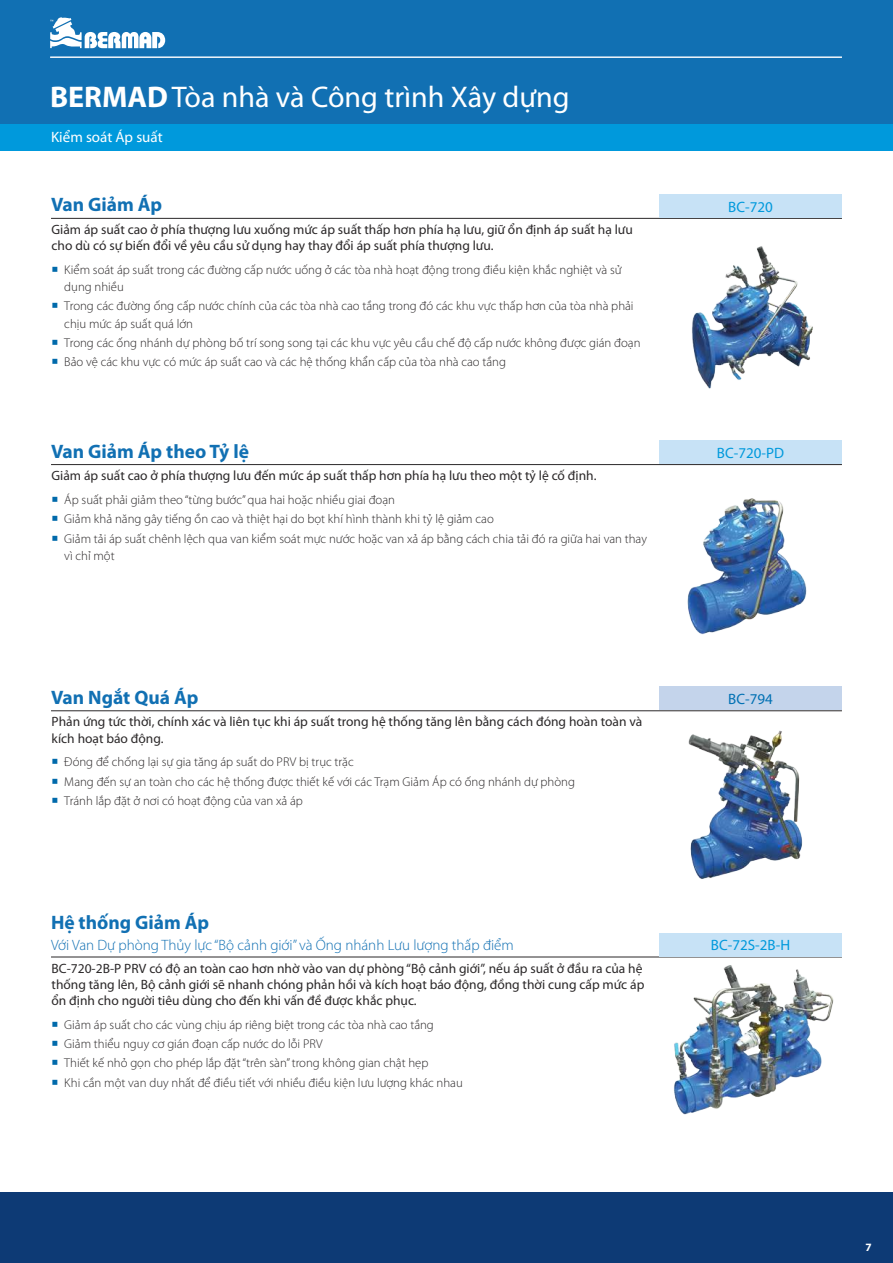
<style>
.page{position:relative;width:893px;height:1263px;background:#fff}
.page>*{position:absolute;margin:0;border:0;box-sizing:border-box;transform-origin:0 0}
.t1{font:30px "Myriad Pro";color:#fff}
.t2{font:700 19.5px "Myriad Pro";color:#1170b3}
.t3{font:300 15px "Myriad Pro";color:#1170b3}
.t4{font:15px "Myriad Pro";color:#0099dc}
.t5{font:15px "Myriad Pro";color:#fff}
.t6{font:15px "Myriad Pro";color:#0070b3}
.t7{font:13.5px/16.2px "Myriad Pro";color:#2b2829}
.t8{font:300 12.75px/19.4px "Myriad Pro";color:#2b2829}
.t9{font:700 11.25px "Myriad Pro";color:#fff}
.s1{font-weight:700}
</style>
<div class="page">
<div style="left:0;top:0;width:893px;height:125px;background:#1170b3"></div>
<div style="left:0;top:125px;width:893px;height:26px;background:#0099dc"></div>
<div style="left:0;top:1234px;width:893px;height:29px;background:#0d3a75"></div>
<div style="left:0;top:1193px;width:893px;height:42px;background:#0d3a75"></div>
<hr style="left:50px;top:57px;width:792px;height:1px;background:#fff">
<svg style="left:50px;top:17px;width:115px;height:31px"></svg>
<img style="left:692px;top:246px;width:121px;height:143px">
<hr style="left:51px;top:218px;width:791px;height:1px;background:#2b2829">
<div style="left:659px;top:194px;width:183px;height:24px;background:#c7e2f6"></div>
<img style="left:687px;top:498px;width:120px;height:137px">
<hr style="left:51px;top:464px;width:791px;height:1px;background:#2b2829">
<div style="left:659px;top:440px;width:183px;height:24px;background:#c7e2f6"></div>
<img style="left:674px;top:965px;width:160px;height:150px">
<hr style="left:51px;top:957px;width:791px;height:1px;background:#2b2829">
<div style="left:659px;top:933px;width:183px;height:23px;background:#c7e2f6"></div>
<img style="left:688px;top:730px;width:115px;height:149px">
<hr style="left:51px;top:710px;width:791px;height:1px;background:#2b2829">
<div style="left:659px;top:687px;width:183px;height:23px;background:#c4d4eb"></div>
<h1 class="t1" style="left:50px;top:86px;width:521px"><span class="s1">BERMAD</span>Tòa nhà và Công trình Xây dựng</h1>
<p class="t5" style="left:51px;top:128px;width:113px">Kiểm soát Áp suất</p>
<h2 class="t2" style="left:51px;top:193px;width:113px">Van Giảm Áp</h2>
<p class="t4" style="left:728px;top:198px;width:46px">BC-720</p>
<p class="t7" style="left:52px;top:221px;width:583px">Giảm áp suất cao ở phía thượng lưu xuống mức áp suất thấp hơn phía hạ lưu, giữ ổn định áp suất hạ lưu cho dù có sự biến đổi về yêu cầu sử dụng hay thay đổi áp suất phía thượng lưu.</p>
<p class="t8" style="left:64px;top:261px;width:559px;line-height:17.2px">Kiểm soát áp suất trong các đường cấp nước uống ở các tòa nhà hoạt động trong điều kiện khắc nghiệt và sử dụng nhiều</p>
<p class="t8" style="left:64px;top:298px;width:571px;line-height:17.2px">Trong các đường ống cấp nước chính của các tòa nhà cao tầng trong đó các khu vực thấp hơn của tòa nhà phải chịu mức áp suất quá lớn</p>
<p class="t8" style="left:64px;top:333px;width:578px">Trong các ống nhánh dự phòng bố trí song song tại các khu vực yêu cầu chế độ cấp nước không được gián đoạn<br>Bảo vệ các khu vực có mức áp suất cao và các hệ thống khẩn cấp của tòa nhà cao tầng</p>
<h2 class="t2" style="left:51px;top:439px;width:200px">Van Giảm Áp theo Tỷ lệ</h2>
<p class="t4" style="left:717px;top:444px;width:69px">BC-720-PD</p>
<p class="t7" style="left:52px;top:467px;width:546px">Giảm áp suất cao ở phía thượng lưu đến mức áp suất thấp hơn phía hạ lưu theo một tỷ lệ cố định.</p>
<p class="t8" style="left:64px;top:490px;width:584px">Áp suất phải giảm theo “từng bước” qua hai hoặc nhiều giai đoạn<br>Giảm khả năng gây tiếng ồn cao và thiệt hại do bọt khí hình thành khi tỷ lệ giảm cao<br>Giảm tải áp suất chênh lệch qua van kiểm soát mực nước hoặc van xả áp bằng cách chia tải đó ra giữa hai van thay</p>
<p class="t8" style="left:64px;top:546px;width:52px">vì chỉ một</p>
<h2 class="t2" style="left:51px;top:685px;width:149px">Van Ngắt Quá Áp</h2>
<p class="t6" style="left:728px;top:690px;width:46px">BC-794</p>
<p class="t7" style="left:52px;top:713px;width:592px">Phản ứng tức thời, chính xác và liên tục khi áp suất trong hệ thống tăng lên bằng cách đóng hoàn toàn và kích hoạt báo động.</p>
<p class="t8" style="left:64px;top:752px;width:512px">Đóng để chống lại sự gia tăng áp suất do PRV bị trục trặc<br>Mang đến sự an toàn cho các hệ thống được thiết kế với các Trạm Giảm Áp có ống nhánh dự phòng<br>Tránh lắp đặt ở nơi có hoạt động của van xả áp</p>
<h2 class="t2" style="left:51px;top:910px;width:160px">Hệ thống Giảm Áp</h2>
<p class="t3" style="left:51px;top:937px;width:464px">Với Van Dự phòng Thủy lực “Bộ cảnh giới” và Ống nhánh Lưu lượng thấp điểm</p>
<p class="t4" style="left:711px;top:936px;width:81px">BC-72S-2B-H</p>
<p class="t7" style="left:52px;top:960px;width:594px">BC-720-2B-P PRV có độ an toàn cao hơn nhờ vào van dự phòng “Bộ cảnh giới”, nếu áp suất ở đầu ra của hệ thống tăng lên, Bộ cảnh giới sẽ nhanh chóng phản hồi và kích hoạt báo động, đồng thời cung cấp mức áp ổn định cho người tiêu dùng cho đến khi vấn đề được khắc phục.</p>
<p class="t8" style="left:64px;top:1015px;width:400px">Giảm áp suất cho các vùng chịu áp riêng biệt trong các tòa nhà cao tầng Giảm thiểu nguy cơ gián đoạn cấp nước do lỗi PRV<br>Thiết kế nhỏ gọn cho phép lắp đặt “trên sàn” trong không gian chật hẹp<br>Khi cần một van duy nhất để điều tiết với nhiều điều kiện lưu lượng khác nhau</p>
<p class="t9" style="left:865px;top:1240px;width:8px">7</p>
</div>
